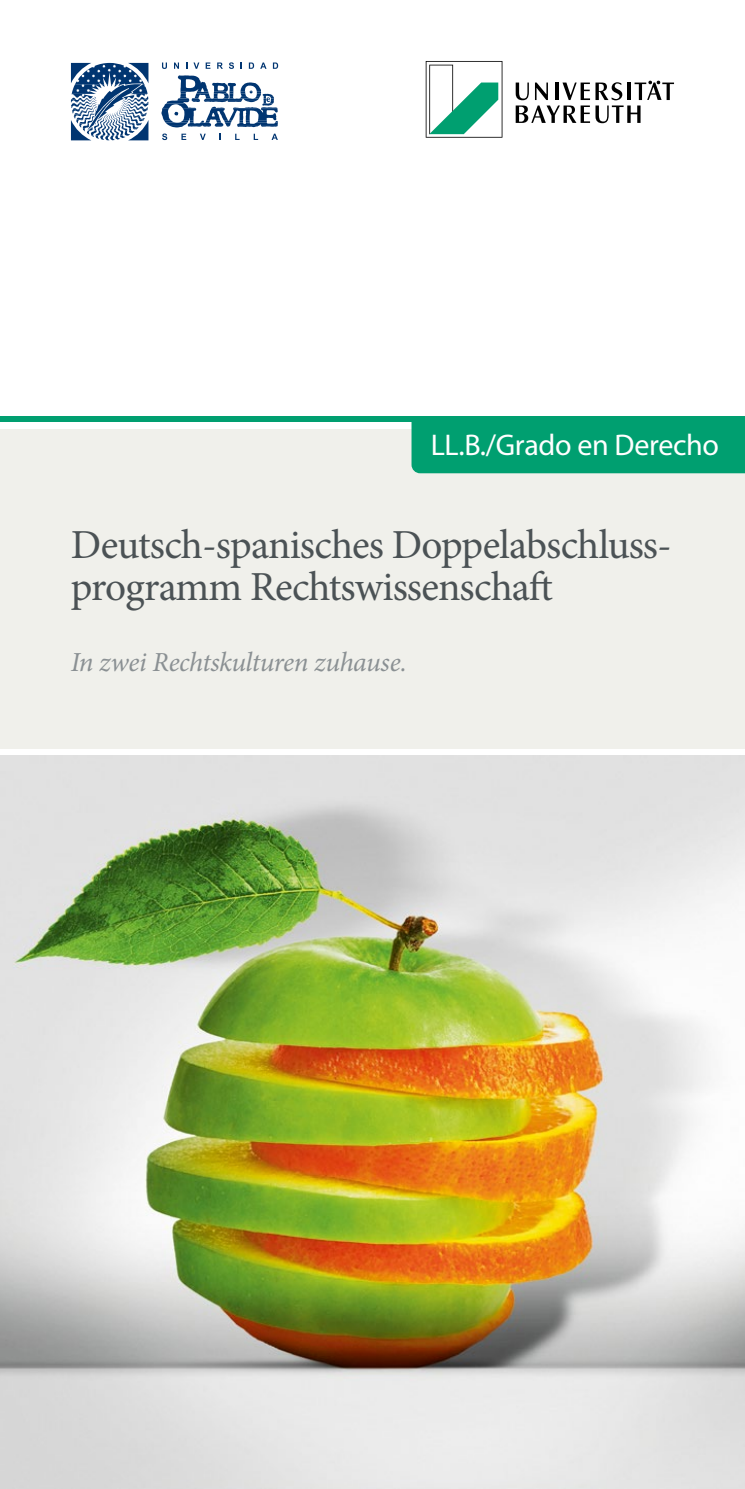
<style>
.page{position:relative;width:745px;height:1489px;background:#fff}
.page>*{position:absolute;margin:0;border:0;box-sizing:border-box;transform-origin:0 0}
.t1{font:41.25px/41.2px "Minion Pro";letter-spacing:-.02em;color:#4b5255}
.t2{font:30px "Myriad Pro";letter-spacing:-.01em;color:#fff}
.t3{font:italic 27.5px "Minion Pro";letter-spacing:-.015em;color:#8a9093}
</style>
<div class="page">
<div style="left:0;top:416px;width:744px;height:6px;background:#009f70"></div>
<div style="left:0;top:429px;width:744px;height:319px;background:#f0f0eb"></div>
<svg style="left:425px;top:61px;width:77px;height:77px"></svg>
<svg style="left:515px;top:83px;width:74px;height:40px"></svg>
<svg style="left:595px;top:81px;width:78px;height:42px"></svg>
<img style="left:0;top:755px;width:744px;height:733px">
<svg style="left:71px;top:63px;width:77px;height:77px"></svg>
<svg style="left:162px;top:62px;width:5px;height:7px"></svg>
<svg style="left:174px;top:62px;width:5px;height:7px"></svg>
<svg style="left:193px;top:62px;width:6px;height:7px"></svg>
<svg style="left:205px;top:62px;width:5px;height:7px"></svg>
<svg style="left:217px;top:62px;width:6px;height:7px"></svg>
<svg style="left:229px;top:62px;width:5px;height:7px"></svg>
<svg style="left:240px;top:62px;width:2px;height:7px"></svg>
<svg style="left:249px;top:62px;width:5px;height:7px"></svg>
<svg style="left:260px;top:62px;width:6px;height:7px"></svg>
<svg style="left:273px;top:62px;width:5px;height:7px"></svg>
<svg style="left:162px;top:133px;width:5px;height:7px"></svg>
<svg style="left:181px;top:134px;width:5px;height:6px"></svg>
<svg style="left:200px;top:134px;width:5px;height:6px"></svg>
<svg style="left:235px;top:134px;width:4px;height:6px"></svg>
<svg style="left:253px;top:134px;width:5px;height:6px"></svg>
<svg style="left:271px;top:134px;width:7px;height:6px"></svg>
<svg style="left:161px;top:75px;width:117px;height:52px"></svg>
<div style="left:411px;top:422px;width:333px;height:51px;background:#009f70"></div>
<p class="t2" style="left:430px;top:426px;width:290px">LL.B./Grado en Derecho</p>
<p class="t1" style="left:71px;top:524px;width:602px">Deutsch-spanisches Doppelabschluss&shy;programm Rechtswissenschaft</p>
<p class="t3" style="left:71px;top:643px;width:337px">In zwei Rechtskulturen zuhause.</p>
</div>
